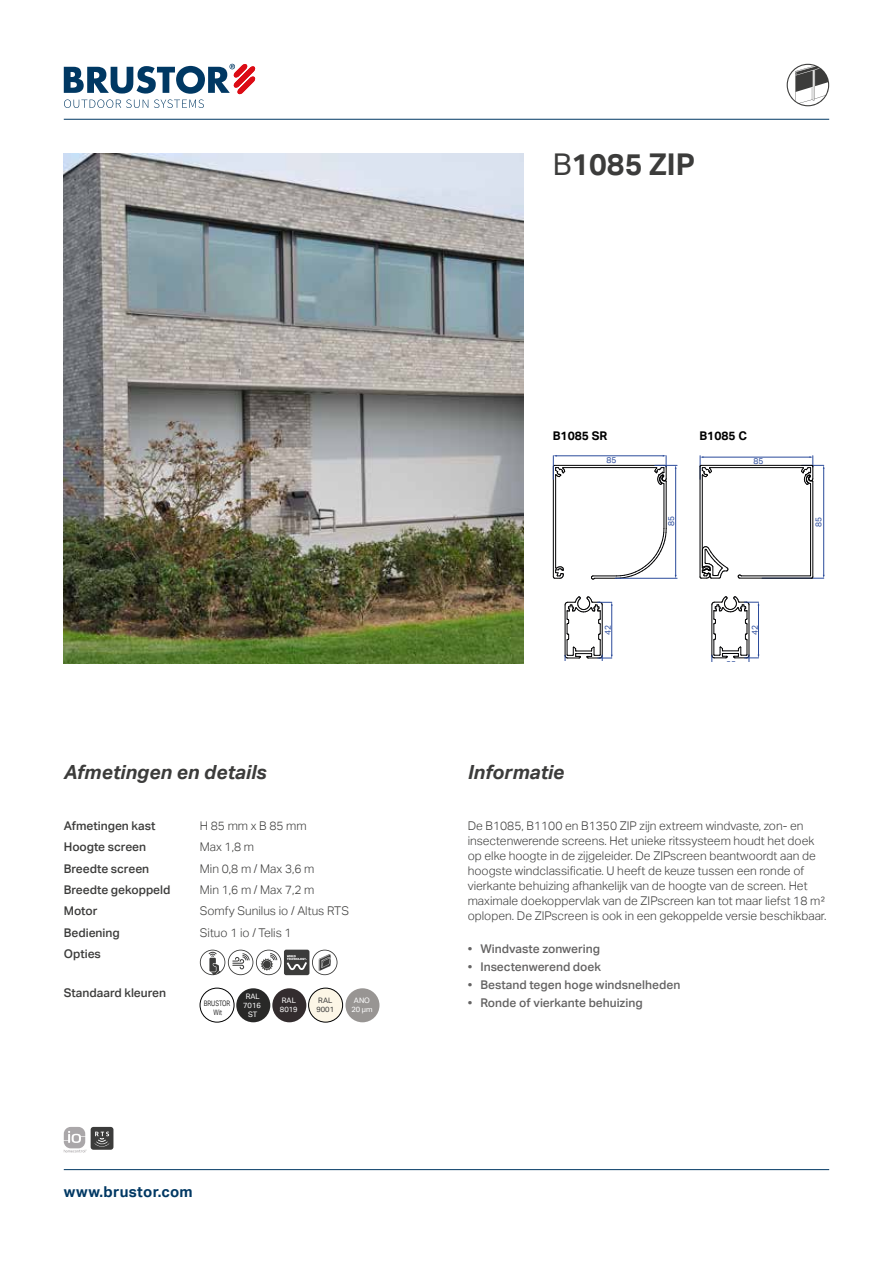
<style>
.page{position:relative;width:893px;height:1263px;background:#fff}
.page>*{position:absolute;margin:0;border:0;box-sizing:border-box;transform-origin:0 0}
.t1{font:700 30px "Aktiv Grotesk";color:#3c3c3b}
.t2{font:italic 700 19.5px "Aktiv Grotesk";color:#3c3c3b}
.t3{font:700 15px "Aktiv Grotesk";letter-spacing:.02em;color:#003863}
.t4{font:300 12px/15px "Aktiv Grotesk";color:#3c3c3b}
.t5{font:500 12px "Aktiv Grotesk";color:#646363}
.t6{font:500 12px "Aktiv Grotesk";color:#3c3c3b}
.t7{font:700 12px "Aktiv Grotesk";color:#000}
.t8{font:8.4px "Aktiv Grotesk";color:#2b4b9b}
.t9{font:7.5px/9px "Aktiv Grotesk";color:#fff;text-align:center}
.t10{font:300 7.5px/9px "Aktiv Grotesk Cd";color:#000;text-align:center}
.t11{font:7.5px/9px "Aktiv Grotesk";color:#3c3c3b}
.s1{font-weight:400}
</style>
<div class="page">
<hr style="left:64px;top:119px;width:765px;height:1px;background:#003863">
<hr style="left:64px;top:1169px;width:765px;height:1px;background:#003863">
<svg style="left:64px;top:64px;width:191px;height:44px"></svg>
<img style="left:64px;top:153px;width:459px;height:510px">
<hr style="left:555px;top:465px;width:110px;height:1px;background:#020203">
<hr style="left:553px;top:467px;width:1px;height:110px;background:#020203">
<svg style="left:553px;top:566px;width:11px;height:13px"></svg>
<hr style="left:555px;top:475px;width:1px;height:93px;background:#020203">
<hr style="left:563px;top:467px;width:93px;height:1px;background:#020203">
<hr style="left:664px;top:484px;width:1px;height:44px;background:#020203">
<hr style="left:666px;top:481px;width:1px;height:47px;background:#020203">
<svg style="left:591px;top:528px;width:76px;height:52px"></svg>
<hr style="left:675px;top:468px;width:1px;height:107px;background:#2b4b9b">
<hr style="left:615px;top:578px;width:62px;height:1px;background:#2b4b9b">
<svg style="left:565px;top:597px;width:48px;height:63px"></svg>
<hr style="left:556px;top:455px;width:107px;height:1px;background:#2b4b9b">
<svg style="left:655px;top:455px;width:22px;height:30px"></svg>
<svg style="left:553px;top:455px;width:12px;height:24px"></svg>
<hr style="left:823px;top:468px;width:1px;height:107px;background:#2b4b9b">
<hr style="left:762px;top:578px;width:62px;height:1px;background:#2b4b9b">
<svg style="left:712px;top:596px;width:47px;height:66px"></svg>
<hr style="left:703px;top:457px;width:107px;height:1px;background:#2b4b9b">
<hr style="left:701px;top:465px;width:111px;height:1px;background:#020203">
<hr style="left:700px;top:467px;width:1px;height:110px;background:#020203">
<hr style="left:702px;top:475px;width:1px;height:92px;background:#020203">
<svg style="left:700px;top:456px;width:12px;height:23px"></svg>
<hr style="left:710px;top:467px;width:93px;height:1px;background:#020203">
<hr style="left:810px;top:484px;width:1px;height:91px;background:#020203">
<hr style="left:741px;top:576px;width:69px;height:1px;background:#020203">
<svg style="left:738px;top:575px;width:4px;height:4px"></svg>
<hr style="left:740px;top:578px;width:72px;height:1px;background:#020203">
<hr style="left:812px;top:481px;width:1px;height:96px;background:#020203">
<svg style="left:801px;top:456px;width:24px;height:29px"></svg>
<svg style="left:700px;top:546px;width:28px;height:33px"></svg>
<svg style="left:64px;top:1127px;width:49px;height:25px"></svg>
<svg style="left:200px;top:950px;width:137px;height:25px"></svg>
<div style="left:200px;top:988px;width:34px;height:34px;border:1px solid #000;border-radius:50%"></div>
<div style="left:236px;top:988px;width:34px;height:34px;background:#282827;border-radius:50%"></div>
<div style="left:272px;top:988px;width:34px;height:34px;background:#332c2e;border-radius:50%"></div>
<div style="left:309px;top:988px;width:34px;height:34px;background:#fcf6e6;border-radius:50%"></div>
<div style="left:308px;top:988px;width:35px;height:34px;border:1px solid #000;border-radius:50%"></div>
<div style="left:345px;top:988px;width:34px;height:34px;background:#989593;border-radius:50%"></div>
<svg style="left:787px;top:64px;width:42px;height:42px"></svg>
<h1 class="t1" style="left:553px;top:147px;width:144px"><span class="s1">B</span>1085 ZIP</h1>
<h2 class="t2" style="left:64px;top:761px;width:204px">Afmetingen en details</h2>
<p class="t6" style="left:64px;top:819px;width:93px">Afmetingen kast</p>
<p class="t4" style="left:200px;top:818px;width:108px">H 85 mm x B 85 mm</p>
<p class="t6" style="left:64px;top:840px;width:84px">Hoogte screen</p>
<p class="t4" style="left:200px;top:840px;width:56px">Max 1,8 m</p>
<p class="t6" style="left:64px;top:861px;width:87px">Breedte screen</p>
<p class="t4" style="left:200px;top:861px;width:116px">Min 0,8 m / Max 3,6 m</p>
<p class="t6" style="left:64px;top:883px;width:108px">Breedte gekoppeld</p>
<p class="t4" style="left:200px;top:882px;width:116px">Min 1,6 m / Max 7,2 m</p>
<p class="t6" style="left:64px;top:904px;width:35px">Motor</p>
<p class="t4" style="left:200px;top:904px;width:151px">Somfy Sunilus io / Altus RTS</p>
<p class="t6" style="left:64px;top:925px;width:58px">Bediening</p>
<p class="t4" style="left:200px;top:925px;width:93px">Situo 1 io / Telis 1</p>
<p class="t6" style="left:64px;top:947px;width:39px">Opties</p>
<p class="t6" style="left:64px;top:985px;width:104px">Standaard kleuren</p>
<p class="t10" style="left:204px;top:999px;width:28px">BRUSTOR<br>Wit</p>
<p class="t9" style="left:243px;top:992px;width:19px">RAL<br>7016<br>ST</p>
<p class="t9" style="left:280px;top:996px;width:19px;text-align:left">RAL<br>8019</p>
<p class="t11" style="left:316px;top:996px;width:19px">RAL<br>9001</p>
<p class="t9" style="left:351px;top:996px;width:23px">ANO<br>20 μm</p>
<p class="t3" style="left:64px;top:1183px;width:130px">www.brustor.com</p>
<p class="t7" style="left:553px;top:429px;width:56px">B1085 SR</p>
<p class="t7" style="left:699px;top:429px;width:49px">B1085 C</p>
<p class="t8" style="left:607px;top:455px;width:11px">85</p>
<p class="t8" style="left:603px;top:635px;width:11px;rotate:-90deg">42</p>
<p class="t8" style="left:666px;top:526px;width:11px;rotate:-90deg">85</p>
<h2 class="t2" style="left:468px;top:761px;width:98px">Informatie</h2>
<p class="t8" style="left:753px;top:456px;width:11px">85</p>
<p class="t8" style="left:726px;top:659px;width:11px">28</p>
<p class="t8" style="left:750px;top:634px;width:11px;rotate:-90deg">42</p>
<p class="t8" style="left:814px;top:527px;width:11px;rotate:-90deg">85</p>
<p class="t4" style="left:468px;top:819px;width:360px">De B1085, B1100 en B1350 ZIP zijn extreem windvaste, zon- en insectenwerende screens. Het unieke ritssysteem houdt het doek op elke hoogte in de zijgeleider. De ZIPscreen beantwoordt aan de hoogste windclassificatie. U heeft de keuze tussen een ronde of vierkante behuizing afhankelijk van de hoogte van de screen. Het maximale doekoppervlak van de ZIPscreen kan tot maar liefst 18 m² oplopen. De ZIPscreen is ook in een gekoppelde versie beschikbaar.</p>
<p class="t5" style="left:468px;top:942px;width:134px">• Windvaste zonwering</p>
<p class="t5" style="left:468px;top:960px;width:135px">• Insectenwerend doek</p>
<p class="t5" style="left:468px;top:978px;width:214px">• Bestand tegen hoge windsnelheden</p>
<p class="t5" style="left:468px;top:996px;width:176px">• Ronde of vierkante behuizing</p>
</div>
